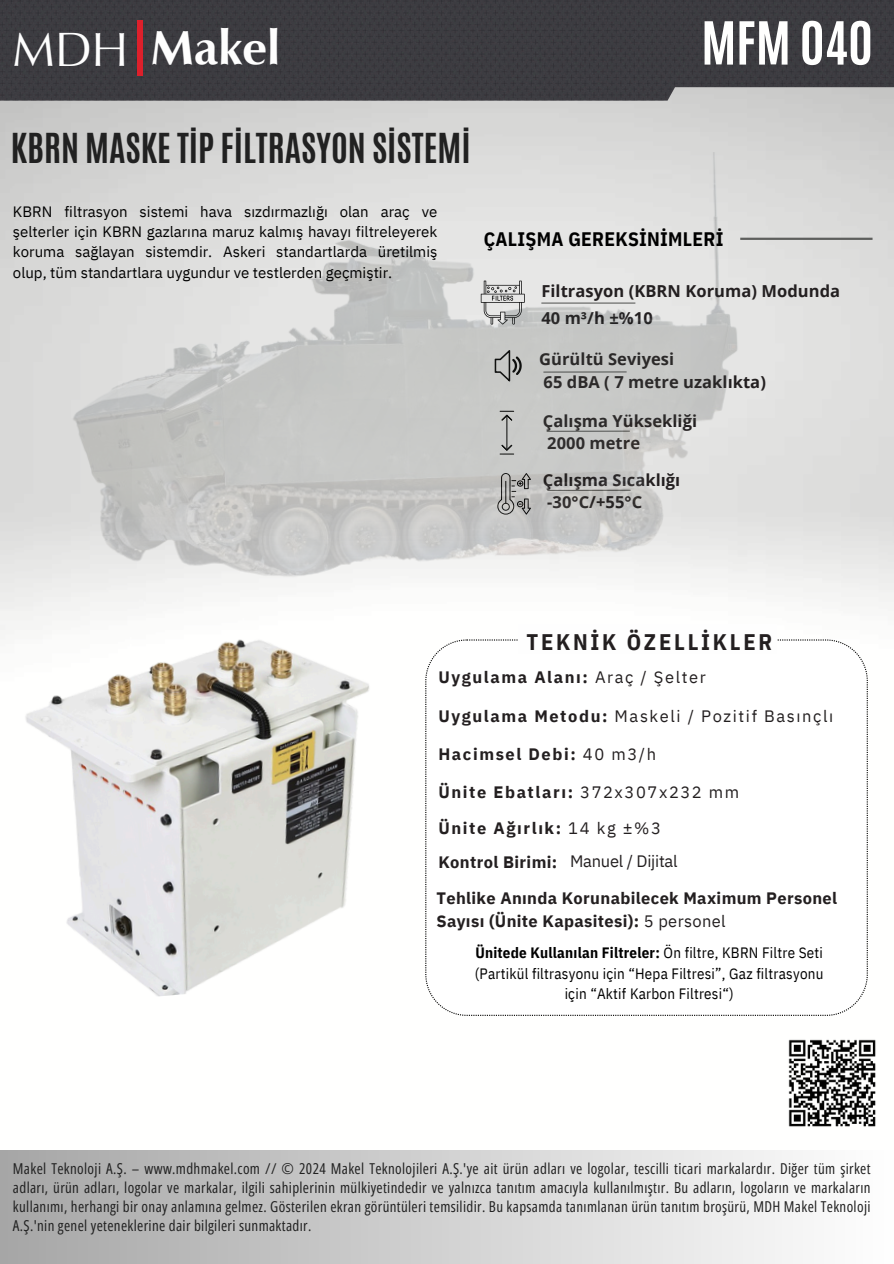
<style>
.page{position:relative;width:894px;height:1264px;background:#fff}
.page>*{position:absolute;margin:0;border:0;box-sizing:border-box;transform-origin:0 0}
.t1{font:700 50.4px "Antonio";color:#fffffe}
.t2{font:700 49.35px "Vera Humana 95";color:#fefefe}
.t3{font:700 34.5px "Antonio";color:#212121}
.t4{font:700 22.5px "IBM Plex Sans Cond";letter-spacing:.12em;color:#231f20}
.t5{font:700 19.5px "IBM Plex Sans Cond";letter-spacing:.015em;color:#000}
.t6{font:700 16.5px/27px "Open Sans";letter-spacing:.005em;color:#231f20}
.t7{font:700 16.5px "IBM Plex Sans";letter-spacing:.095em;color:#231f20}
.t8{font:700 16.5px "IBM Plex Sans";letter-spacing:.02em;color:#231f20}
.t9{font:16.5px "IBM Plex Sans";letter-spacing:.095em;color:#231f20}
.t10{font:16.5px "IBM Plex Sans";letter-spacing:-.015em;color:#231f20}
.t11{font:15px/19.2px "Open Sans Condensed";letter-spacing:.025em;color:#212121;text-align:justify}
.t12{font:15px/20.2px "IBM Plex Sans";color:#000;text-align:justify}
.t13{font:15px "IBM Plex Sans Cond";letter-spacing:.015em;color:#000}
.t14{font:700 15px "IBM Plex Sans Cond";letter-spacing:.015em;color:#000}
.s1{font-weight:400}
.s2{font-weight:700}
</style>
<div class="page">
<img style="left:0;top:101px;width:893px;height:915px">
<div style="left:0;top:0;width:893px;height:101px;background:#3c3c41"></div>
<div style="left:0;top:1150px;width:893px;height:113px;background:linear-gradient(to right,#a6a6a6,#fefefe)"></div>
<svg style="left:425px;top:668px;width:442px;height:347px"></svg>
<img style="left:0;top:668px;width:467px;height:342px">
<img style="left:788px;top:1039px;width:88px;height:88px">
<img style="left:0;top:153px;width:893px;height:515px">
<div style="left:137px;top:21px;width:5px;height:55px;background:#dd202b"></div>
<p class="t2" style="left:13px;top:28px;width:269px"><span class="s1">MDH</span> Makel</p>
<p class="t1" style="left:701px;top:7px;width:173px">MFM 040</p>
<p class="t3" style="left:11px;top:123px;width:461px">KBRN MASKE TİP FİLTRASYON SİSTEMİ</p>
<p class="t12" style="left:13px;top:201px;width:426px">KBRN filtrasyon sistemi hava sızdırmazlığı olan araç ve şelterler için KBRN gazlarına maruz kalmış havayı filtreleyerek koruma sağlayan sistemdir. Askeri standartlarda üretilmiş olup, tüm standartlara uygundur ve testlerden geçmiştir.</p>
<p class="t5" style="left:483px;top:225px;width:241px">ÇALIŞMA GEREKSİNİMLERİ</p>
<h5 class="t6" style="left:541px;top:277px;width:300px">Filtrasyon (KBRN Koruma) Modunda<br>40 m³/h ±%10</h5>
<p class="t6" style="left:539px;top:345px;width:136px">Gürültü Seviyesi</p>
<p class="t6" style="left:543px;top:368px;width:224px">65 dBA ( 7 metre uzaklıkta)</p>
<p class="t6" style="left:542px;top:407px;width:156px">Çalışma Yüksekliği</p>
<p class="t6" style="left:547px;top:429px;width:94px">2000 metre</p>
<p class="t6" style="left:542px;top:466px;width:139px">Çalışma Sıcaklığı</p>
<p class="t6" style="left:547px;top:488px;width:96px">-30°C/+55°C</p>
<h4 class="t4" style="left:526px;top:627px;width:247px">TEKNİK ÖZELLİKLER</h4>
<p class="t7" style="left:438px;top:666px;width:269px">Uygulama Alanı: <span class="s1">Araç / Şelter</span></p>
<p class="t9" style="left:438px;top:704px;width:396px"><span class="s2">Uygulama Metodu:</span> Maskeli / Pozitif Basınçlı</p>
<h6 class="t7" style="left:438px;top:743px;width:219px">Hacimsel Debi: <span class="s1">40 m3/h</span></h6>
<p class="t7" style="left:438px;top:781px;width:302px">Ünite Ebatları: <span class="s1">372x307x232 mm</span></p>
<p class="t7" style="left:438px;top:817px;width:224px">Ünite Ağırlık: <span class="s1">14 kg ±%3</span></p>
<p class="t8" style="left:438px;top:851px;width:120px">Kontrol Birimi:</p>
<p class="t10" style="left:570px;top:850px;width:109px">Manuel / Dijital</p>
<p class="t8" style="left:436px;top:886px;width:402px">Tehlike Anında Korunabilecek Maximum Personel</p>
<p class="t8" style="left:436px;top:910px;width:291px">Sayısı (Ünite Kapasitesi): <span class="s1">5 personel</span></p>
<h2 class="t14" style="left:475px;top:943px;width:349px">Ünitede Kullanılan Filtreler: <span class="s1">Ön filtre, KBRN Filtre Seti</span></h2>
<h3 class="t13" style="left:474px;top:963px;width:350px">(Partikül filtrasyonu için “Hepa Filtresi”, Gaz filtrasyonu</h3>
<h1 class="t13" style="left:564px;top:983px;width:170px">için “Aktif Karbon Filtresi“)</h1>
<p class="t11" style="left:13px;top:1158px;width:858px">Makel Teknoloji A.Ş. – www.mdhmakel.com // © 2024 Makel Teknolojileri A.Ş.'ye ait ürün adları ve logolar, tescilli ticari markalardır. Diğer tüm şirket adları, ürün adları, logolar ve markalar, ilgili sahiplerinin mülkiyetindedir ve yalnızca tanıtım amacıyla kullanılmıştır. Bu adların, logoların ve markaların kullanımı, herhangi bir onay anlamına gelmez. Gösterilen ekran görüntüleri temsilidir. Bu kapsamda tanımlanan ürün tanıtım broşürü, MDH Makel Teknoloji A.Ş.'nin genel yeteneklerine dair bilgileri sunmaktadır.</p>
</div>
